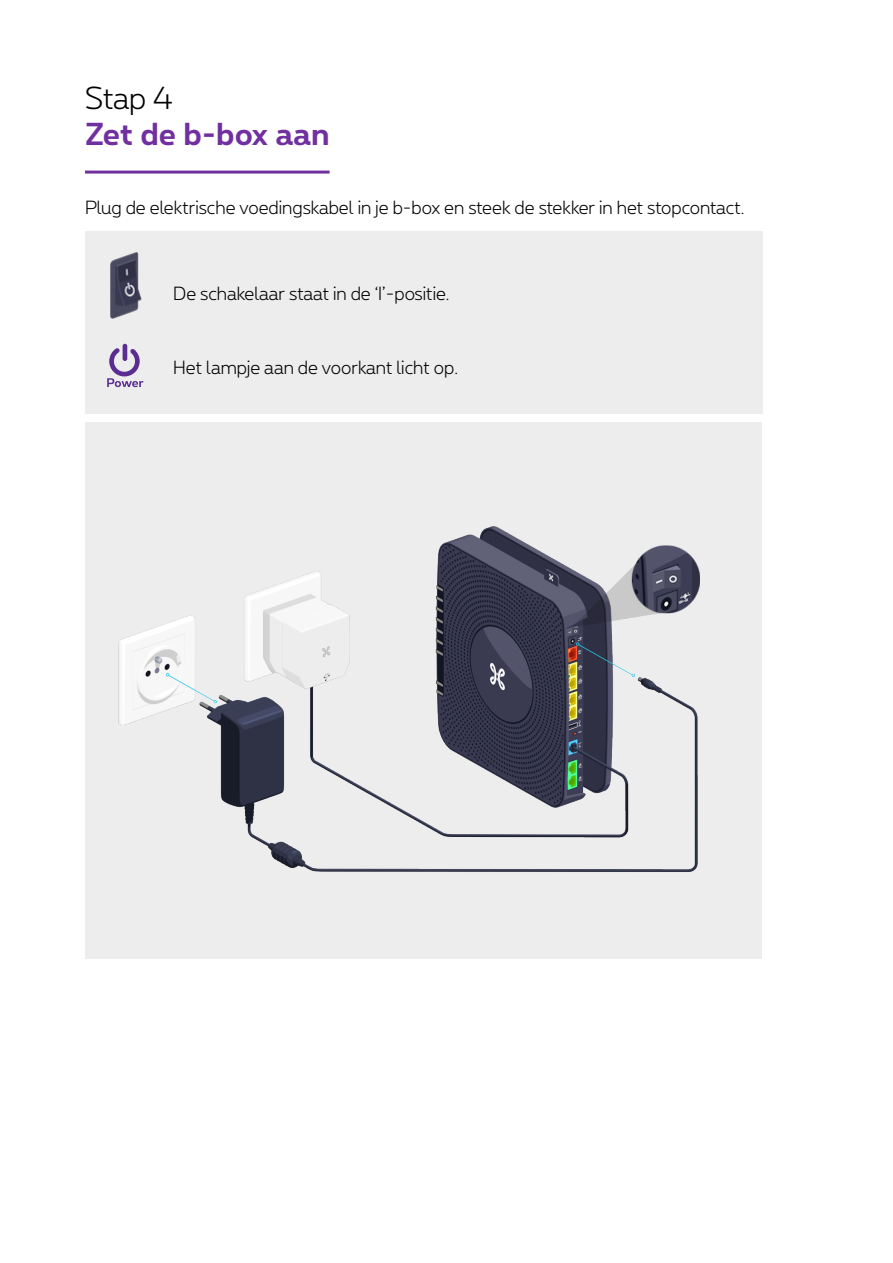
<style>
.page{position:relative;width:893px;height:1263px;background:#fff}
.page>*{position:absolute;margin:0;border:0;box-sizing:border-box;transform-origin:0 0}
.t1{font:700 30px "Proximus";color:#7030a0}
.t2{font:300 30px "Proximus";color:#000}
.t3{font:300 18px "Proximus";color:#000}
</style>
<div class="page">
<hr style="left:85px;top:171px;width:245px;height:3px;background:#7030a0">
<div style="left:85px;top:231px;width:677px;height:182px;background:#ededed"></div>
<img style="left:110px;top:252px;width:32px;height:66px">
<svg style="left:107px;top:348px;width:36px;height:39px"></svg>
<hr style="left:123px;top:344px;width:4px;height:17px;background:#5c2d91;border-radius:2px">
<img style="left:85px;top:422px;width:671px;height:536px">
<h1 class="t2" style="left:85px;top:78px;width:89px">Stap 4</h1>
<h1 class="t1" style="left:85px;top:112px;width:246px">Zet de b-box aan</h1>
<p class="t3" style="left:85px;top:195px;width:661px">Plug de elektrische voedingskabel in je b-box en steek de stekker in het stopcontact.</p>
<p class="t3" style="left:173px;top:282px;width:278px">De schakelaar staat in de ‘I’-positie.</p>
<p class="t3" style="left:173px;top:355px;width:286px">Het lampje aan de voorkant licht op.</p>
</div>
